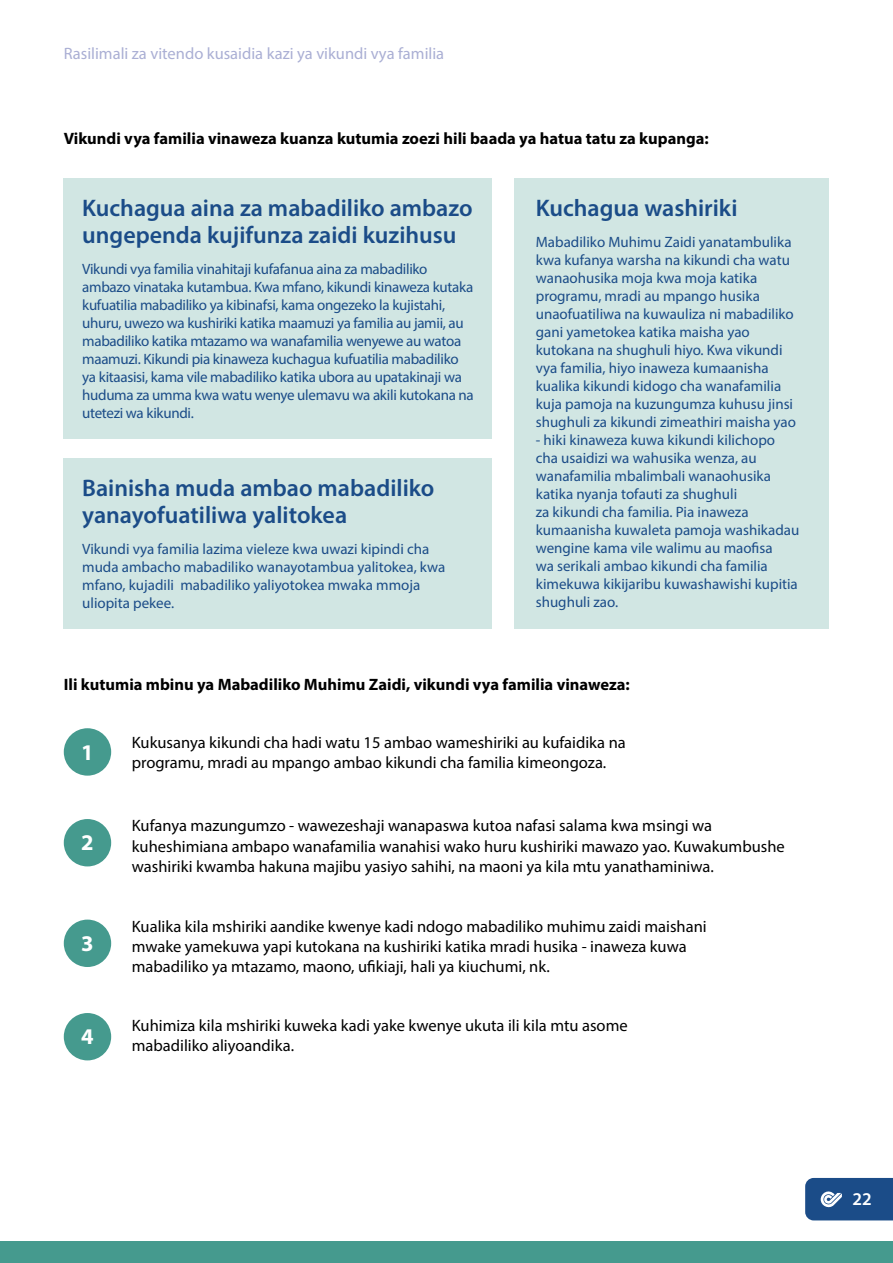
<style>
.page{position:relative;width:893px;height:1263px;background:#fff}
.page>*{position:absolute;margin:0;border:0;box-sizing:border-box;transform-origin:0 0}
.t1{font:600 24px/27px "Myriad Pro";color:#1b4c88}
.t2{font:700 22.5px "Myriad Pro";color:#fff}
.t3{font:600 18px "Myriad Pro";color:#fff}
.t4{font:16.5px/20.2px "Myriad Pro";color:#000}
.t5{font:700 16.5px "Myriad Pro";color:#000}
.t6{font:16.5px "Myriad Pro";color:#aaafd4}
.t7{font:15px/18px "Myriad Pro";color:#1b4c88}
.t8{font:15px/18px "Myriad Pro";letter-spacing:-.02em;color:#1b4c88}
</style>
<div class="page">
<div style="left:0;top:1242px;width:893px;height:21px;background:#459a8e"></div>
<div style="left:64px;top:179px;width:428px;height:260px;background:#d1e6e3"></div>
<div style="left:514px;top:179px;width:315px;height:450px;background:#d1e6e3"></div>
<div style="left:64px;top:459px;width:428px;height:170px;background:#d1e6e3"></div>
<div style="left:64px;top:728px;width:47px;height:48px;background:#459a8e;border-radius:50%"></div>
<div style="left:64px;top:819px;width:47px;height:47px;background:#459a8e;border-radius:50%"></div>
<div style="left:64px;top:919px;width:47px;height:48px;background:#459a8e;border-radius:50%"></div>
<div style="left:64px;top:1013px;width:47px;height:47px;background:#459a8e;border-radius:50%"></div>
<svg style="left:805px;top:1178px;width:88px;height:42px;background:#28568f"></svg>
<p class="t6" style="left:64px;top:43px;width:382px">Rasilimali za vitendo kusaidia kazi ya vikundi vya familia</p>
<p class="t5" style="left:64px;top:128px;width:646px">Vikundi vya familia vinaweza kuanza kutumia zoezi hili baada ya hatua tatu za kupanga:</p>
<h1 class="t1" style="left:82px;top:194px;width:392px">Kuchagua aina za mabadiliko ambazo ungependa kujifunza zaidi kuzihusu</h1>
<p class="t8" style="left:82px;top:260px;width:393px">Vikundi vya familia vinahitaji kufafanua aina za mabadiliko ambazo vinataka kutambua. Kwa mfano, kikundi kinaweza kutaka kufuatilia mabadiliko ya kibinafsi, kama ongezeko la kujistahi, uhuru, uwezo wa kushiriki katika maamuzi ya familia au jamii, au mabadiliko katika mtazamo wa wanafamilia wenyewe au watoa maamuzi. Kikundi pia kinaweza kuchagua kufuatilia mabadiliko ya kitaasisi, kama vile mabadiliko katika ubora au upatakinaji wa huduma za umma kwa watu wenye ulemavu wa akili kutokana na utetezi wa kikundi.</p>
<h1 class="t1" style="left:82px;top:474px;width:354px">Bainisha muda ambao mabadiliko yanayofuatiliwa yalitokea</h1>
<p class="t7" style="left:82px;top:540px;width:365px">Vikundi vya familia lazima vieleze kwa uwazi kipindi cha muda ambacho mabadiliko wanayotambua yalitokea, kwa mfano, kujadili mabadiliko yaliyotokea mwaka mmoja uliopita pekee.</p>
<h1 class="t1" style="left:536px;top:194px;width:203px">Kuchagua washiriki</h1>
<p class="t7" style="left:536px;top:233px;width:262px">Mabadiliko Muhimu Zaidi yanatambulika kwa kufanya warsha na kikundi cha watu wanaohusika moja kwa moja katika programu, mradi au mpango husika unaofuatiliwa na kuwauliza ni mabadiliko gani yametokea katika maisha yao kutokana na shughuli hiyo. Kwa vikundi vya familia, hiyo inaweza kumaanisha kualika kikundi kidogo cha wanafamilia kuja pamoja na kuzungumza kuhusu jinsi shughuli za kikundi zimeathiri maisha yao</p>
<p class="t7" style="left:536px;top:431px;width:265px">- hiki kinaweza kuwa kikundi kilichopo cha usaidizi wa wahusika wenza, au wanafamilia mbalimbali wanaohusika katika nyanja tofauti za shughuli<br>za kikundi cha familia. Pia inaweza kumaanisha kuwaleta pamoja washikadau wengine kama vile walimu au maofisa<br>wa serikali ambao kikundi cha familia kimekuwa kikijaribu kuwashawishi kupitia shughuli zao.</p>
<p class="t5" style="left:64px;top:673px;width:568px">Ili kutumia mbinu ya Mabadiliko Muhimu Zaidi, vikundi vya familia vinaweza:</p>
<h2 class="t2" style="left:81px;top:737px;width:14px">1</h2>
<h2 class="t2" style="left:81px;top:828px;width:14px">2</h2>
<h2 class="t2" style="left:81px;top:929px;width:14px">3</h2>
<h2 class="t2" style="left:81px;top:1022px;width:14px">4</h2>
<p class="t4" style="left:132px;top:732px;width:495px">Kukusanya kikundi cha hadi watu 15 ambao wameshiriki au kufaidika na programu, mradi au mpango ambao kikundi cha familia kimeongoza.</p>
<p class="t4" style="left:132px;top:815px;width:654px">Kufanya mazungumzo - wawezeshaji wanapaswa kutoa nafasi salama kwa msingi wa kuheshimiana ambapo wanafamilia wanahisi wako huru kushiriki mawazo yao. Kuwakumbushe washiriki kwamba hakuna majibu yasiyo sahihi, na maoni ya kila mtu yanathaminiwa.</p>
<p class="t4" style="left:132px;top:916px;width:576px">Kualika kila mshiriki aandike kwenye kadi ndogo mabadiliko muhimu zaidi maishani mwake yamekuwa yapi kutokana na kushiriki katika mradi husika - inaweza kuwa mabadiliko ya mtazamo, maono, ufikiaji, hali ya kiuchumi, nk.</p>
<p class="t4" style="left:132px;top:1015px;width:497px">Kuhimiza kila mshiriki kuweka kadi yake kwenye ukuta ili kila mtu asome mabadiliko aliyoandika.</p>
<p class="t3" style="left:852px;top:1187px;width:21px">22</p>
</div>
